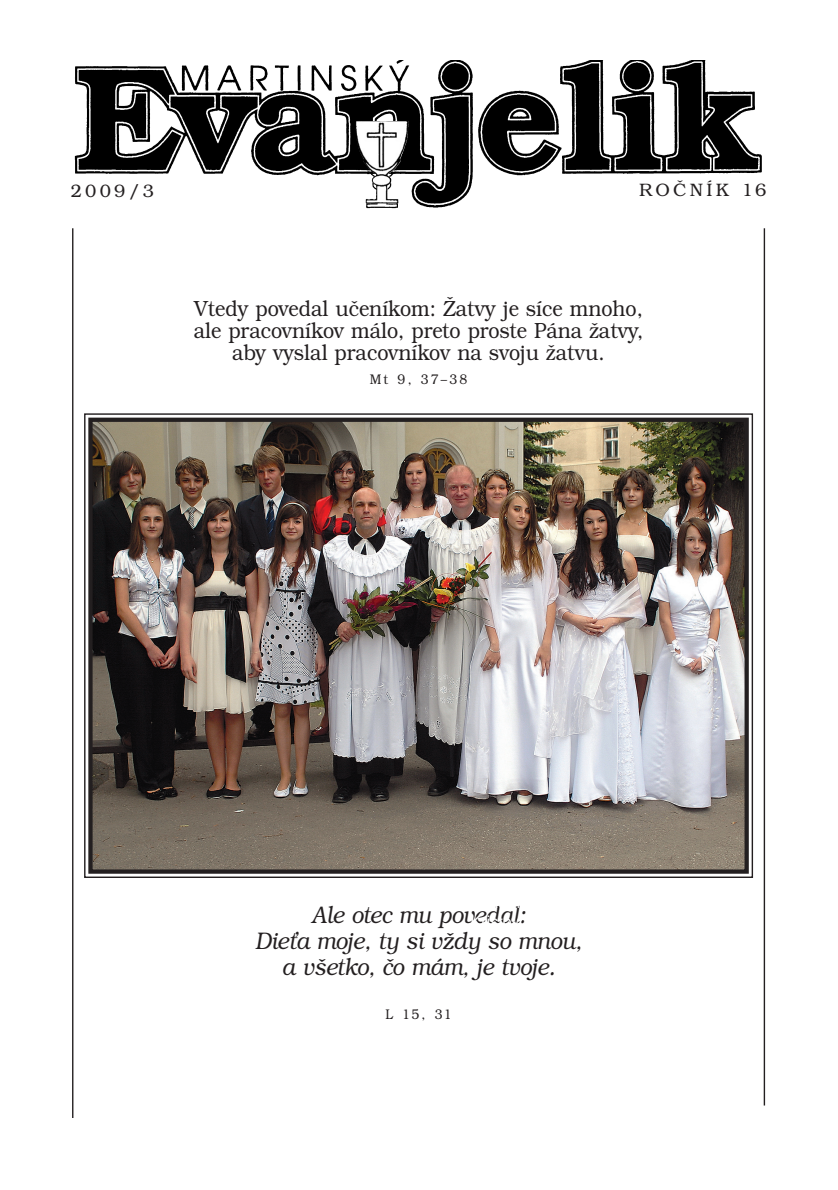
<style>
.page{position:relative;width:838px;height:1190px;background:#fff}
.page>*{position:absolute;margin:0;border:0;box-sizing:border-box;transform-origin:0 0}
.t1{font:italic 300 24px/26px "Bookman Itc LCE";color:#231f20;text-align:center;scale:.9 1}
.t2{font:300 22px/22px "Bookman Itc LCE";color:#231f20;text-align:center;scale:.9 1}
.t3{font:300 18px "Bookman Itc LCE";letter-spacing:.185em;color:#231f20}
.t4{font:300 14px "Bookman Itc LCE";letter-spacing:.16em;color:#231f20;scale:.9 1}
</style>
<div class="page">
<hr style="left:72px;top:228px;width:1px;height:890px;background:#231f20">
<hr style="left:764px;top:228px;width:1px;height:878px;background:#231f20">
<img style="left:74px;top:61px;width:688px;height:148px">
<img style="left:363px;top:121px;width:45px;height:83px">
<div style="left:69px;top:182px;width:136px;height:29px;background:#fff"></div>
<div style="left:622px;top:182px;width:146px;height:22px;background:#fff"></div>
<img style="left:93px;top:423px;width:651px;height:446px">
<div style="left:88px;top:418px;width:661px;height:456px;border:4px solid #231f20"></div>
<p class="t3" style="left:71px;top:184px;width:85px">2009/3</p>
<p class="t3" style="left:639px;top:183px;width:129px">ROČNÍK 16</p>
<p class="t2" style="left:194px;top:300px;width:501px">Vtedy povedal učeníkom: Žatvy je síce mnoho, ale pracovníkov málo, preto proste Pána žatvy, aby vyslal pracovníkov na svoju žatvu.</p>
<p class="t4" style="left:370px;top:374px;width:110px">Mt 9, 37–38</p>
<p class="t1" style="left:255px;top:904px;width:364px">Ale otec mu povedal:<br>Dieťa moje, ty si vždy so mnou, a všetko, čo mám, je tvoje.</p>
<p class="t4" style="left:386px;top:1009px;width:75px">L 15, 31</p>
</div>
